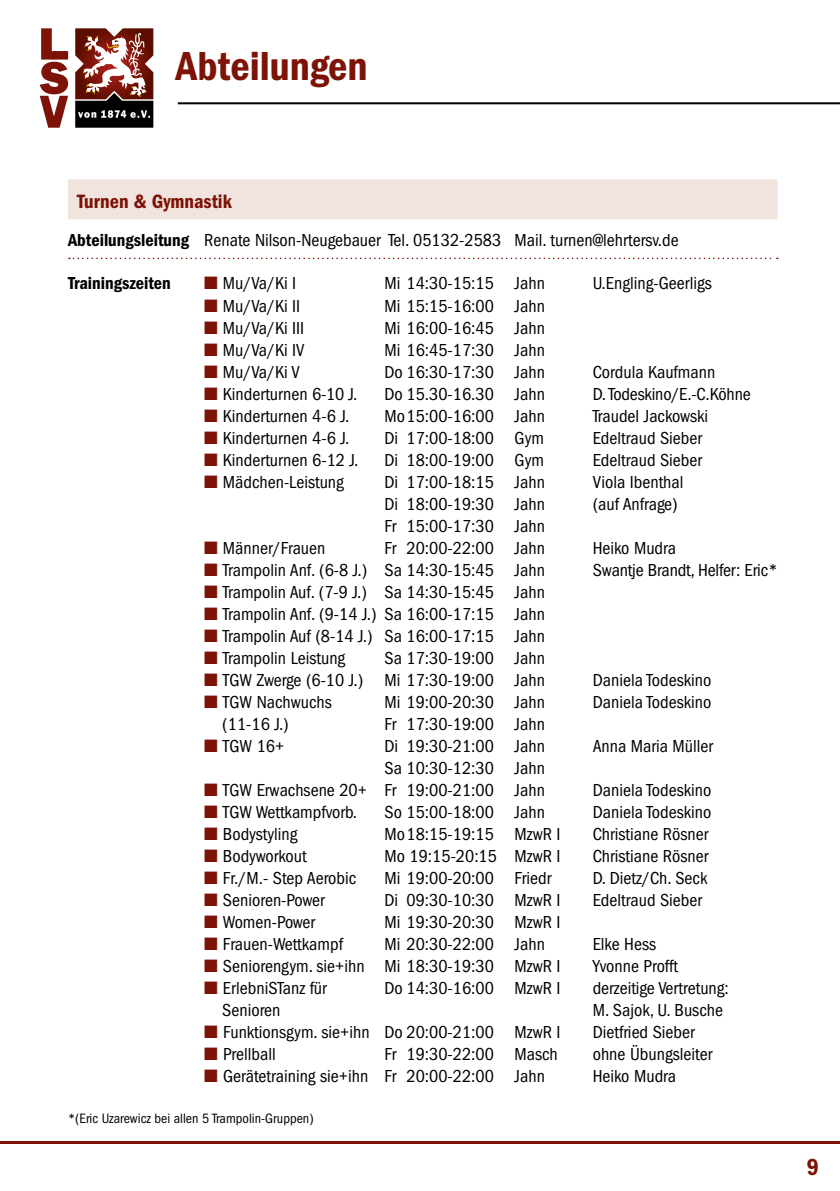
<style>
.page{position:relative;width:840px;height:1191px;background:#fff}
.page>*{position:absolute;margin:0;border:0;box-sizing:border-box;transform-origin:0 0}
.t1{font:600 condensed 42px "Franklin Gothic";color:#7d1206}
.t2{font:600 condensed 24px "Franklin Gothic";color:#7d1206}
.t3{font:600 condensed 20px "Franklin Gothic";color:#7d1206}
.t4{font:condensed 18px "Franklin Gothic";color:#000}
.t5{font:600 condensed 18px "Franklin Gothic";color:#000}
.t6{font:condensed 14px "Franklin Gothic";color:#000}
.s1{font-weight:600}
.s2{color:#7d1206}
</style>
<div class="page">
<hr style="left:0;top:1141px;width:839px;height:3px;background:#7d1206">
<svg style="left:40px;top:28px;width:28px;height:100px"></svg>
<svg style="left:75px;top:28px;width:78px;height:100px"></svg>
<hr style="left:178px;top:102px;width:661px;height:2px;background:#000">
<div style="left:68px;top:179px;width:709px;height:40px;background:#f1e3dd"></div>
<svg style="left:69px;top:258px;width:708px;height:1px"></svg>
<h1 class="t1" style="left:176px;top:42px;width:193px">Abteilungen</h1>
<p class="t3" style="left:77px;top:190px;width:156px">Turnen &amp; Gymnastik</p>
<p class="t4" style="left:68px;top:230px;width:611px"><span class="s1">Abteilungsleitung</span> Renate Nilson-Neugebauer Tel. 05132-2583 Mail. turnen@lehrtersv.de</p>
<p class="t5" style="left:68px;top:273px;width:104px">Trainingszeiten</p>
<p class="t4" style="left:204px;top:273px;width:93px"><span class="s2">■</span> Mu/Va/Ki I</p>
<p class="t4" style="left:384px;top:273px;width:162px">Mi 14:30-15:15 Jahn</p>
<p class="t4" style="left:592px;top:273px;width:121px">U.Engling-Geerligs</p>
<p class="t4" style="left:204px;top:295px;width:97px"><span class="s2">■</span> Mu/Va/Ki II</p>
<p class="t4" style="left:384px;top:295px;width:162px">Mi 15:15-16:00 Jahn</p>
<p class="t4" style="left:204px;top:317px;width:101px"><span class="s2">■</span> Mu/Va/Ki III</p>
<p class="t4" style="left:384px;top:317px;width:162px">Mi 16:00-16:45 Jahn</p>
<p class="t4" style="left:204px;top:339px;width:102px"><span class="s2">■</span> Mu/Va/Ki IV</p>
<p class="t4" style="left:384px;top:339px;width:162px">Mi 16:45-17:30 Jahn</p>
<p class="t4" style="left:204px;top:361px;width:97px"><span class="s2">■</span> Mu/Va/Ki V</p>
<p class="t4" style="left:384px;top:361px;width:162px">Do 16:30-17:30 Jahn</p>
<p class="t4" style="left:592px;top:361px;width:124px">Cordula Kaufmann</p>
<p class="t4" style="left:204px;top:383px;width:154px"><span class="s2">■</span> Kinderturnen 6-10 J.</p>
<p class="t4" style="left:384px;top:383px;width:162px">Do 15.30-16.30 Jahn</p>
<p class="t4" style="left:592px;top:383px;width:159px">D. Todeskino/E.-C.Köhne</p>
<p class="t4" style="left:204px;top:405px;width:146px"><span class="s2">■</span> Kinderturnen 4-6 J.</p>
<p class="t4" style="left:384px;top:405px;width:162px">Mo15:00-16:00 Jahn</p>
<p class="t4" style="left:592px;top:405px;width:117px">Traudel Jackowski</p>
<p class="t4" style="left:204px;top:427px;width:146px"><span class="s2">■</span> Kinderturnen 4-6 J.</p>
<p class="t4" style="left:384px;top:427px;width:161px">Di 17:00-18:00 Gym</p>
<p class="t4" style="left:592px;top:427px;width:111px">Edeltraud Sieber</p>
<p class="t4" style="left:204px;top:449px;width:156px"><span class="s2">■</span> Kinderturnen 6-12 J.</p>
<p class="t4" style="left:384px;top:449px;width:161px">Di 18:00-19:00 Gym</p>
<p class="t4" style="left:592px;top:449px;width:111px">Edeltraud Sieber</p>
<p class="t4" style="left:204px;top:471px;width:141px"><span class="s2">■</span> Mädchen-Leistung</p>
<p class="t4" style="left:384px;top:471px;width:162px">Di 17:00-18:15 Jahn</p>
<p class="t4" style="left:592px;top:471px;width:92px">Viola Ibenthal</p>
<p class="t4" style="left:384px;top:493px;width:162px">Di 18:00-19:30 Jahn</p>
<p class="t4" style="left:592px;top:493px;width:87px">(auf Anfrage)</p>
<p class="t4" style="left:384px;top:515px;width:162px">Fr 15:00-17:30 Jahn</p>
<p class="t4" style="left:204px;top:537px;width:123px"><span class="s2">■</span> Männer/Frauen</p>
<p class="t4" style="left:384px;top:537px;width:162px">Fr 20:00-22:00 Jahn</p>
<p class="t4" style="left:592px;top:537px;width:85px">Heiko Mudra</p>
<p class="t4" style="left:204px;top:559px;width:342px"><span class="s2">■</span> Trampolin Anf. (6-8 J.) Sa 14:30-15:45 Jahn</p>
<p class="t4" style="left:592px;top:559px;width:186px">Swantje Brandt, Helfer: Eric*</p>
<p class="t4" style="left:204px;top:581px;width:342px"><span class="s2">■</span> Trampolin Auf. (7-9 J.) Sa 14:30-15:45 Jahn</p>
<p class="t4" style="left:204px;top:603px;width:342px"><span class="s2">■</span> Trampolin Anf. (9-14 J.) Sa 16:00-17:15 Jahn</p>
<p class="t4" style="left:204px;top:625px;width:342px"><span class="s2">■</span> Trampolin Auf (8-14 J.) Sa 16:00-17:15 Jahn</p>
<p class="t4" style="left:204px;top:647px;width:142px"><span class="s2">■</span> Trampolin Leistung</p>
<p class="t4" style="left:384px;top:647px;width:162px">Sa 17:30-19:00 Jahn</p>
<p class="t4" style="left:204px;top:669px;width:342px"><span class="s2">■</span> TGW Zwerge (6-10 J.) Mi 17:30-19:00 Jahn</p>
<p class="t4" style="left:592px;top:669px;width:120px">Daniela Todeskino</p>
<p class="t4" style="left:204px;top:691px;width:129px"><span class="s2">■</span> TGW Nachwuchs</p>
<p class="t4" style="left:384px;top:691px;width:162px">Mi 19:00-20:30 Jahn</p>
<p class="t4" style="left:592px;top:691px;width:120px">Daniela Todeskino</p>
<p class="t4" style="left:222px;top:713px;width:68px">(11-16 J.)</p>
<p class="t4" style="left:384px;top:713px;width:162px">Fr 17:30-19:00 Jahn</p>
<p class="t4" style="left:204px;top:735px;width:81px"><span class="s2">■</span> TGW 16+</p>
<p class="t4" style="left:384px;top:735px;width:162px">Di 19:30-21:00 Jahn</p>
<p class="t4" style="left:592px;top:735px;width:122px">Anna Maria Müller</p>
<p class="t4" style="left:384px;top:757px;width:162px">Sa 10:30-12:30 Jahn</p>
<p class="t4" style="left:204px;top:779px;width:342px"><span class="s2">■</span> TGW Erwachsene 20+ Fr 19:00-21:00 Jahn</p>
<p class="t4" style="left:592px;top:779px;width:120px">Daniela Todeskino</p>
<p class="t4" style="left:204px;top:801px;width:154px"><span class="s2">■</span> TGW Wettkampfvorb.</p>
<p class="t4" style="left:384px;top:801px;width:162px">So 15:00-18:00 Jahn</p>
<p class="t4" style="left:592px;top:801px;width:120px">Daniela Todeskino</p>
<p class="t4" style="left:204px;top:823px;width:95px"><span class="s2">■</span> Bodystyling</p>
<p class="t4" style="left:384px;top:823px;width:177px">Mo18:15-19:15 MzwR I</p>
<p class="t4" style="left:592px;top:823px;width:117px">Christiane Rösner</p>
<p class="t4" style="left:204px;top:845px;width:104px"><span class="s2">■</span> Bodyworkout</p>
<p class="t4" style="left:384px;top:845px;width:177px">Mo 19:15-20:15 MzwR I</p>
<p class="t4" style="left:592px;top:845px;width:117px">Christiane Rösner</p>
<p class="t4" style="left:204px;top:867px;width:153px"><span class="s2">■</span> Fr./M.- Step Aerobic</p>
<p class="t4" style="left:384px;top:867px;width:168px">Mi 19:00-20:00 Friedr</p>
<p class="t4" style="left:592px;top:867px;width:116px">D. Dietz/Ch. Seck</p>
<p class="t4" style="left:204px;top:889px;width:122px"><span class="s2">■</span> Senioren-Power</p>
<p class="t4" style="left:384px;top:889px;width:177px">Di 09:30-10:30 MzwR I</p>
<p class="t4" style="left:592px;top:889px;width:111px">Edeltraud Sieber</p>
<p class="t4" style="left:204px;top:911px;width:112px"><span class="s2">■</span> Women-Power</p>
<p class="t4" style="left:384px;top:911px;width:177px">Mi 19:30-20:30 MzwR I</p>
<p class="t4" style="left:204px;top:933px;width:140px"><span class="s2">■</span> Frauen-Wettkampf</p>
<p class="t4" style="left:384px;top:933px;width:162px">Mi 20:30-22:00 Jahn</p>
<p class="t4" style="left:592px;top:933px;width:65px">Elke Hess</p>
<p class="t4" style="left:204px;top:955px;width:357px"><span class="s2">■</span> Seniorengym. sie+ihn Mi 18:30-19:30 MzwR I</p>
<p class="t4" style="left:592px;top:955px;width:87px">Yvonne Profft</p>
<p class="t4" style="left:204px;top:977px;width:124px"><span class="s2">■</span> ErlebniSTanz für</p>
<p class="t4" style="left:384px;top:977px;width:177px">Do 14:30-16:00 MzwR I</p>
<p class="t4" style="left:592px;top:977px;width:138px">derzeitige Vertretung:</p>
<p class="t4" style="left:222px;top:999px;width:60px">Senioren</p>
<p class="t4" style="left:592px;top:999px;width:132px">M. Sajok, U. Busche</p>
<p class="t4" style="left:204px;top:1021px;width:357px"><span class="s2">■</span> Funktionsgym. sie+ihn Do 20:00-21:00 MzwR I</p>
<p class="t4" style="left:592px;top:1021px;width:103px">Dietfried Sieber</p>
<p class="t4" style="left:204px;top:1043px;width:73px"><span class="s2">■</span> Prellball</p>
<p class="t4" style="left:384px;top:1043px;width:175px">Fr 19:30-22:00 Masch</p>
<p class="t4" style="left:592px;top:1043px;width:121px">ohne Übungsleiter</p>
<p class="t4" style="left:204px;top:1065px;width:342px"><span class="s2">■</span> Gerätetraining sie+ihn Fr 20:00-22:00 Jahn</p>
<p class="t4" style="left:592px;top:1065px;width:85px">Heiko Mudra</p>
<p class="t6" style="left:68px;top:1110px;width:247px">*(Eric Uzarewicz bei allen 5 Trampolin-Gruppen)</p>
<h2 class="t2" style="left:806px;top:1153px;width:14px">9</h2>
</div>
